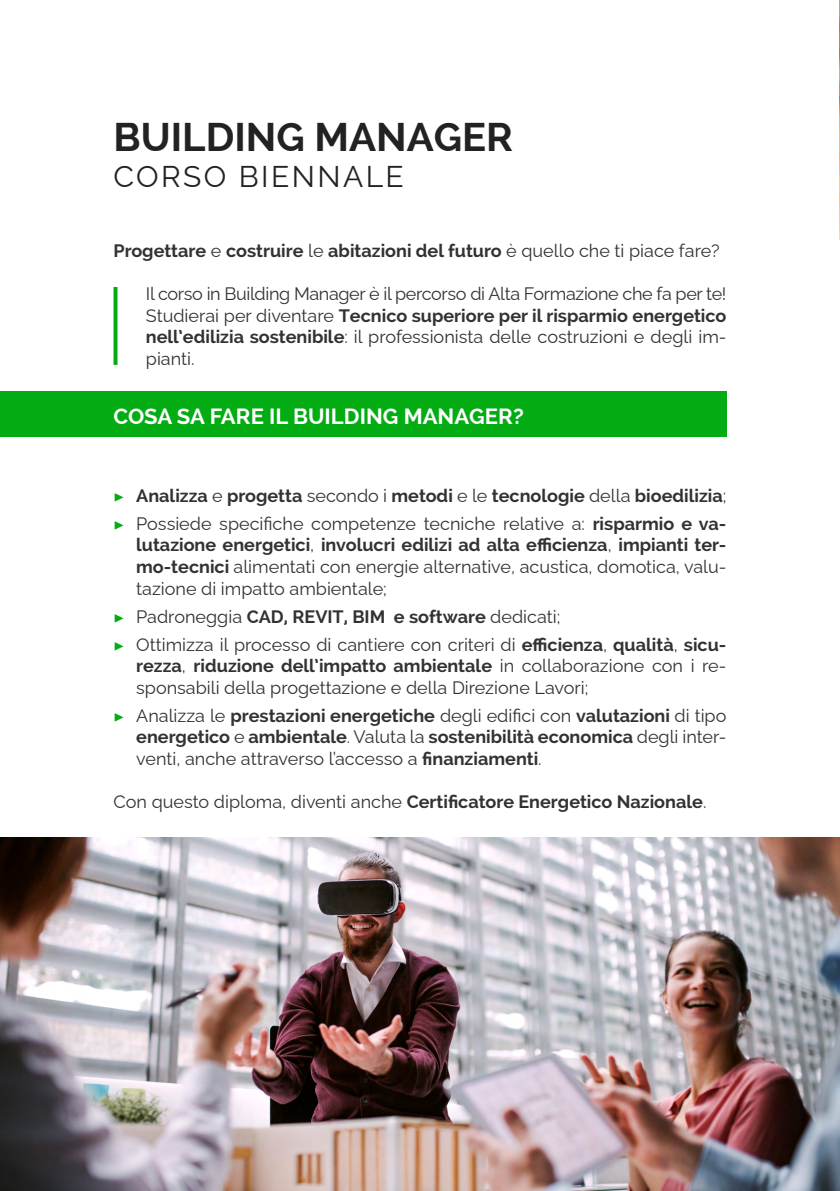
<style>
.page{position:relative;width:840px;height:1191px;background:#fff}
.page>*{position:absolute;margin:0;border:0;box-sizing:border-box;transform-origin:0 0}
.t1{font:700 40px "Raleway";color:#212222}
.t2{font:30px "Raleway";letter-spacing:.08em;color:#212222}
.t3{font:700 22px "Raleway";color:#fff}
.t4{font:18px/21.6px "Raleway";color:#333232}
.t5{font:700 18px/21.6px "Raleway";color:#333232;text-align:justify}
.s1{font-weight:400}
.s2{font-weight:700}
.s3{font-family:"Minion Pro";color:#03ac13}
.s4{font-family:"Minion Pro";font-weight:400;color:#03ac13}
</style>
<div class="page">
<svg style="left:113px;top:287px;width:4px;height:78px"></svg>
<img style="left:0;top:837px;width:839px;height:354px">
<div style="left:0;top:391px;width:726px;height:45px;background:#03ac13"></div>
<img style="left:839px;top:0;width:1px;height:240px">
<h1 class="t1" style="left:113px;top:114px;width:401px">BUILDING MANAGER</h1>
<h2 class="t2" style="left:113px;top:152px;width:292px">CORSO BIENNALE</h2>
<p class="t5" style="left:113px;top:240px;width:607px">Progettare <span class="s1">e</span> costruire <span class="s1">le</span> abitazioni del futuro <span class="s1">è quello che ti piace fare?</span></p>
<p class="t4" style="left:146px;top:281px;width:581px;text-align:justify">Il corso in Building Manager è il percorso di Alta Formazione che fa per te!<br>Studierai per diventare <span class="s2">Tecnico superiore per il risparmio energetico nell’edilizia sostenibile</span>: il professionista delle costruzioni e degli im&shy;pianti.</p>
<p class="t3" style="left:113px;top:403px;width:411px">COSA SA FARE IL BUILDING MANAGER?</p>
<p class="t4" style="left:113px;top:479px;width:614px;line-height:28px"><span class="s3">▶</span> <span class="s2">Analizza</span> e <span class="s2">progetta</span> secondo i <span class="s2">metodi</span> e le <span class="s2">tecnologie</span> della <span class="s2">bioedilizia</span>; <span class="s3">▶</span> Possiede specifiche competenze tecniche relative a: <span class="s2">risparmio e va-</span></p>
<p class="t4" style="left:136px;top:532px;width:591px;text-align:justify"><span class="s2">lutazione energetici</span>, <span class="s2">involucri edilizi ad alta efficienza</span>, <span class="s2">impianti ter&shy;mo-tecnici</span> alimentati con energie alternative, acustica, domotica, valu&shy;tazione di impatto ambientale;</p>
<p class="t4" style="left:113px;top:600px;width:614px;line-height:28px"><span class="s3">▶</span> Padroneggia <span class="s2">CAD, REVIT, BIM e software</span> dedicati;<br><span class="s3">▶</span> Ottimizza il processo di cantiere con criteri di <span class="s2">efficienza</span>, <span class="s2">qualità</span>, <span class="s2">sicu-</span></p>
<p class="t4" style="left:136px;top:653px;width:591px"><span class="s2">rezza</span>, <span class="s2">riduzione dell’impatto ambientale</span> in collaborazione con i re&shy;sponsabili della progettazione e della Direzione Lavori;</p>
<p class="t5" style="left:136px;top:705px;width:591px;text-indent:-23px"><span class="s4">▶</span> <span class="s1">Analizza le</span> prestazioni energetiche <span class="s1">degli edifici con</span> valutazioni <span class="s1">di tipo </span>energetico <span class="s1">e</span> ambientale<span class="s1">. Valuta la</span> sostenibilità economica <span class="s1">degli inter&shy;venti, anche attraverso l’accesso a</span> finanziamenti<span class="s1">.</span></p>
<p class="t5" style="left:113px;top:791px;width:594px"><span class="s1">Con questo diploma, diventi anche</span> Certificatore Energetico Nazionale<span class="s1">.</span></p>
</div>
